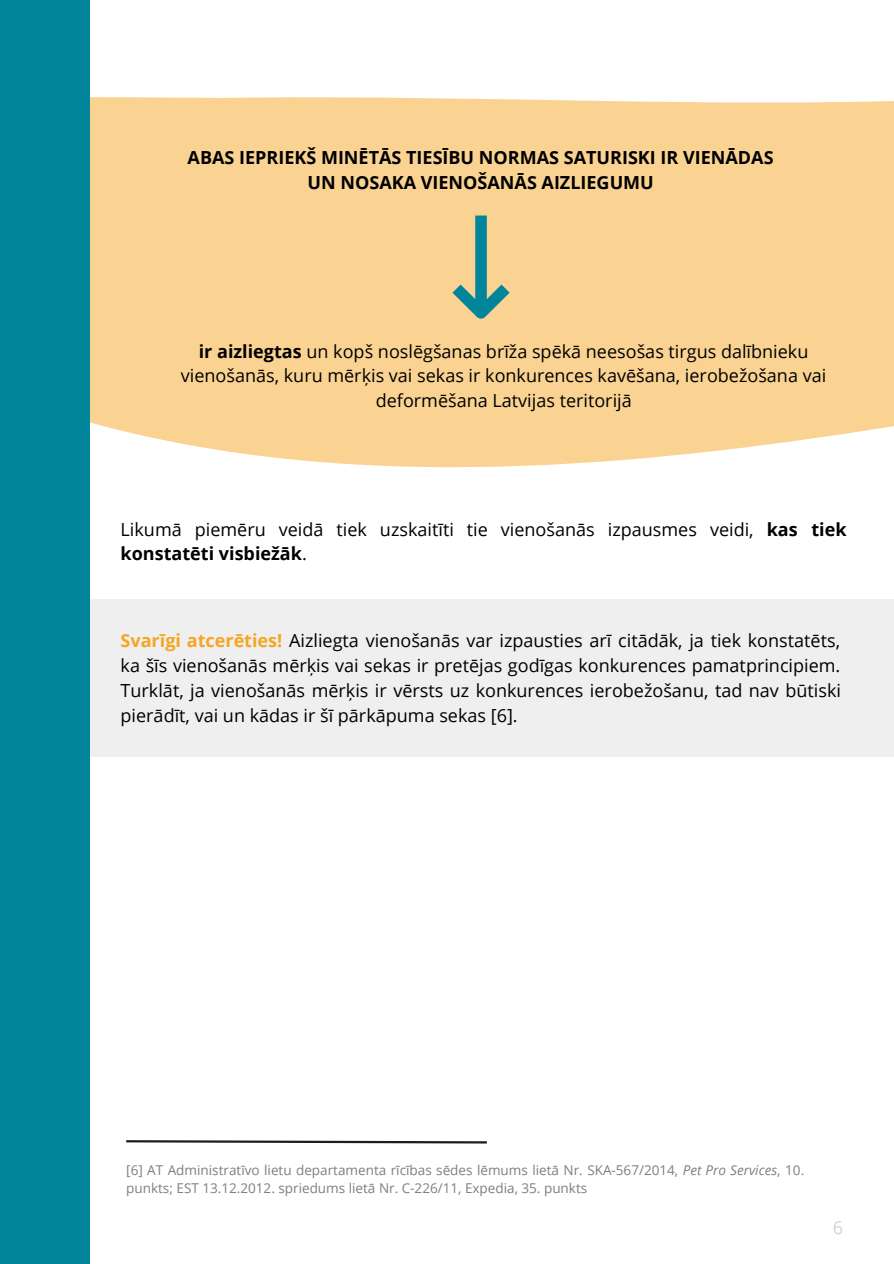
<style>
.page{position:relative;width:894px;height:1264px;background:#fff}
.page>*{position:absolute;margin:0;border:0;box-sizing:border-box;transform-origin:0 0}
.t1{font:18px/24.8px "Open Sans";color:#000;text-align:justify}
.t2{font:700 18px/24.8px "Open Sans";color:#000;text-align:center}
.t3{font:18px "Open Sans";color:#d1d3d6}
.t4{font:13.5px/18px "Open Sans";color:#7f7f7f}
.s1{font-weight:700}
.s2{font-weight:700;color:#f5a623}
.s3{font-style:italic}
</style>
<div class="page">
<div style="left:89px;top:91px;width:804px;height:376px;background:#fad392"></div>
<div style="left:0;top:599px;width:893px;height:157px;background:#efefef"></div>
<div style="left:0;top:0;width:89px;height:1263px;background:#00859b"></div>
<svg style="left:126px;top:1140px;width:361px;height:4px"></svg>
<svg style="left:452px;top:215px;width:57px;height:104px;background:#aebb94"></svg>
<p class="t2" style="left:187px;top:145px;width:587px">ABAS IEPRIEKŠ MINĒTĀS TIESĪBU NORMAS SATURISKI IR VIENĀDAS<br>UN NOSAKA VIENOŠANĀS AIZLIEGUMU</p>
<p class="t1" style="left:181px;top:338px;width:646px;text-align:center"><span class="s1">ir aizliegtas</span> un kopš noslēgšanas brīža spēkā neesošas tirgus dalībnieku vienošanās, kuru mērķis vai sekas ir konkurences kavēšana, ierobežošana vai deformēšana Latvijas teritorijā</p>
<p class="t1" style="left:121px;top:516px;width:727px">Likumā piemēru veidā tiek uzskaitīti tie vienošanās izpausmes veidi, <span class="s1">kas tiek konstatēti visbiežāk</span>.</p>
<p class="t1" style="left:121px;top:628px;width:721px"><span class="s2">Svarīgi atcerēties!</span> Aizliegta vienošanās var izpausties arī citādāk, ja tiek konstatēts, ka šīs vienošanās mērķis vai sekas ir pretējas godīgas konkurences pamatprincipiem.<br>Turklāt, ja vienošanās mērķis ir vērsts uz konkurences ierobežošanu, tad nav būtiski pierādīt, vai un kādas ir šī pārkāpuma sekas [6].</p>
<p class="t4" style="left:126px;top:1161px;width:679px">[6] AT Administratīvo lietu departamenta rīcības sēdes lēmums lietā Nr. SKA-567/2014, <span class="s3">Pet Pro Services</span>, 10. punkts; EST 13.12.2012. spriedums lietā Nr. C-226/11, Expedia, 35. punkts</p>
<p class="t3" style="left:832px;top:1214px;width:12px">6</p>
</div>
